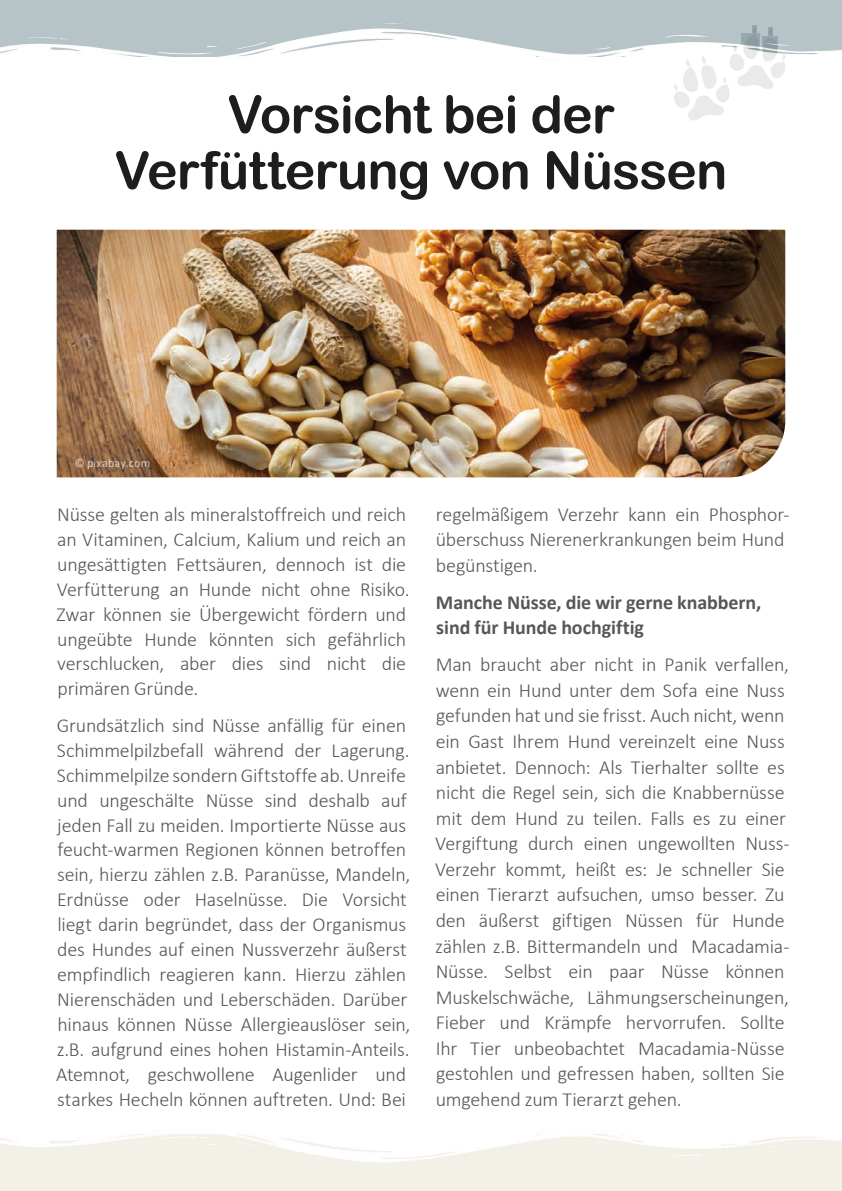
<style>
.page{position:relative;width:842px;height:1191px;background:#fff}
.page>*{position:absolute;margin:0;border:0;box-sizing:border-box;transform-origin:0 0}
.t1{font:52px/56px "Arial Rounded MT Bold";letter-spacing:-.02em;color:#1d1d1b;text-align:center}
.t2{font:300 20px/25px "Calibri";letter-spacing:-.01em;color:#575756}
.t3{font:700 20px/25.6px "Calibri";letter-spacing:-.005em;color:#575756}
.t4{font:12px "Calibri";letter-spacing:.02em;color:#fff}
</style>
<div class="page">
<div style="left:0;top:0;width:842px;height:57px;background:#b6c4c8"></div>
<img style="left:0;top:23px;width:842px;height:34px">
<div style="left:0;top:1134px;width:842px;height:57px;background:#f3f0e7"></div>
<img style="left:0;top:1134px;width:842px;height:28px">
<svg style="left:673px;top:26px;width:113px;height:95px"></svg>
<img style="left:57px;top:230px;width:728px;height:247px">
<h1 class="t1" style="left:114px;top:86px;width:614px">Vorsicht bei der<br>Verfütterung von Nüssen</h1>
<p class="t4" style="left:74px;top:454px;width:78px">© pixabay.com</p>
<p class="t2" style="left:57px;top:501px;width:355px">Nüsse gelten als mineralstoffreich und reich an Vitaminen, Calcium, Kalium und reich an ungesättigten Fettsäuren, dennoch ist die Verfütterung an Hunde nicht ohne Risiko.<br>Zwar können sie Übergewicht fördern und ungeübte Hunde könnten sich gefährlich verschlucken, aber dies sind nicht die primären Gründe.</p>
<p class="t2" style="left:56px;top:712px;width:356px">Grundsätzlich sind Nüsse anfällig für einen Schimmelpilzbefall während der Lagerung.<br>Schimmelpilze sondern Giftstoffe ab. Unreife und ungeschälte Nüsse sind deshalb auf jeden Fall zu meiden. Importierte Nüsse aus feucht-warmen Regionen können betroffen sein, hierzu zählen z.B. Paranüsse, Mandeln, Erdnüsse oder Haselnüsse. Die Vorsicht liegt darin begründet, dass der Organismus des Hundes auf einen Nussverzehr äußerst empfindlich reagieren kann. Hierzu zählen Nierenschäden und Leberschäden. Darüber hinaus können Nüsse Allergieauslöser sein, z.B. aufgrund eines hohen Histamin-Anteils.<br>Atemnot, geschwollene Augenlider und starkes Hecheln können auftreten. Und: Bei</p>
<p class="t2" style="left:436px;top:501px;width:355px;line-height:25.6px">regelmäßigem Verzehr kann ein Phosphor&shy;überschuss Nierenerkrankungen beim Hund begünstigen.</p>
<p class="t3" style="left:436px;top:588px;width:327px">Manche Nüsse, die wir gerne knabbern, sind für Hunde hochgiftig</p>
<p class="t2" style="left:435px;top:651px;width:356px;line-height:25.6px">Man braucht aber nicht in Panik verfallen, wenn ein Hund unter dem Sofa eine Nuss gefunden hat und sie frisst. Auch nicht, wenn ein Gast Ihrem Hund vereinzelt eine Nuss anbietet. Dennoch: Als Tierhalter sollte es nicht die Regel sein, sich die Knabbernüsse mit dem Hund zu teilen. Falls es zu einer Vergiftung durch einen ungewollten Nuss-Verzehr kommt, heißt es: Je schneller Sie einen Tierarzt aufsuchen, umso besser. Zu den äußerst giftigen Nüssen für Hunde zählen z.B. Bittermandeln und Macadamia-Nüsse. Selbst ein paar Nüsse können Muskelschwäche, Lähmungserscheinungen, Fieber und Krämpfe hervorrufen. Sollte Ihr Tier unbeobachtet Macadamia-Nüsse gestohlen und gefressen haben, sollten Sie umgehend zum Tierarzt gehen.</p>
</div>
